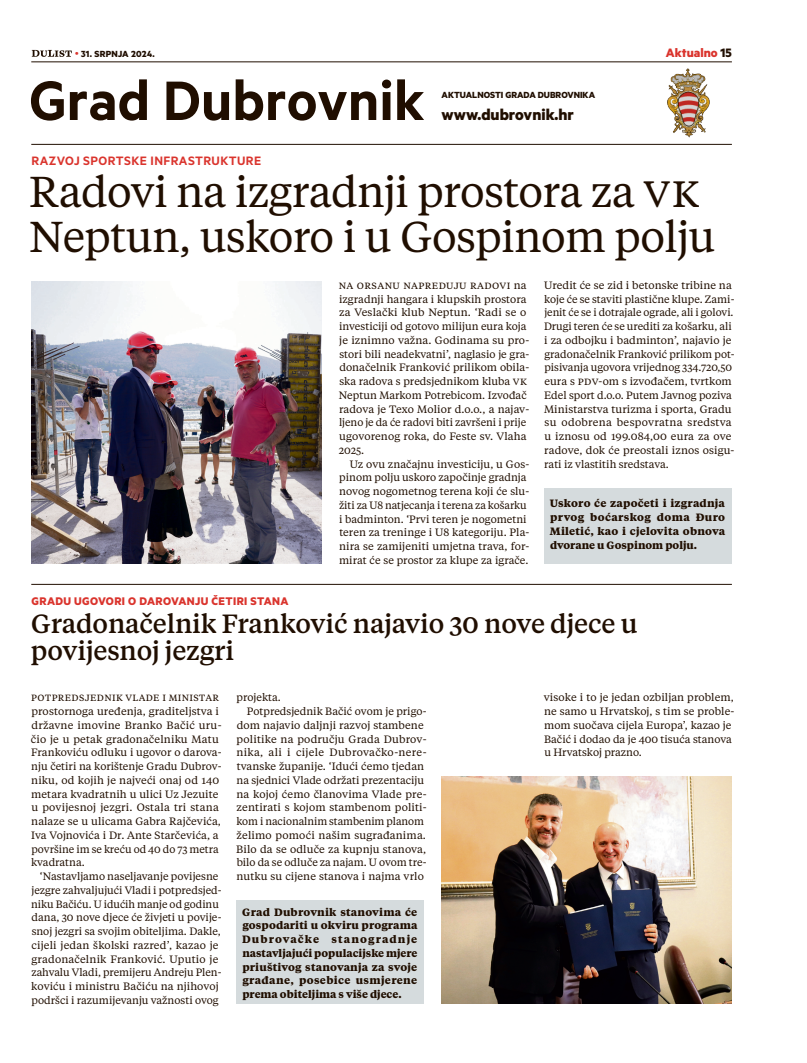
<style>
.page{position:relative;width:807px;height:1063px;background:#fff}
.page>*{position:absolute;margin:0;border:0;box-sizing:border-box;transform-origin:0 0}
.NAVIGACIJA_SREDNJE{font:600 62.5px "Metric";color:#200e00}
.NASLOV{font:43px/45.1px "Tiempos Text";letter-spacing:-.015em;color:#200e00}
.NASLOV_BOCNI{font:500 26.25px/27.5px "Tiempos Text";letter-spacing:-.01em;color:#200e00}
.LEAD{font:700 17.5px "Metric";color:#200e00}
.NADNASLOV_11{font:600 13.75px "Metric";letter-spacing:.03em;color:#da342d}
.t1{font:700 13.75px "Metric";color:#da342d}
.NADNASLOV_8{font:700 12.5px "Metric";letter-spacing:.03em;color:#da342d}
.BODY_UVLAKA{font:10.62px/13.8px "Tiempos Text";letter-spacing:.005em;color:#200e00}
.BODY_1{font:10.62px/13.8px "Tiempos Text";letter-spacing:.005em;color:#200e00}
.BODY{font:700 10.62px/13.8px "Tiempos Text";letter-spacing:.01em;color:#200e00;text-align:justify}
.LEAD-2{font:700 10px "Metric";color:#200e00}
.LEAD-3{font:700 10px "Metric";letter-spacing:.02em;color:#200e00}
.s1{font-weight:500;color:#da342d}
.s2{color:#200e00}
</style>
<div class="page">
<svg style="left:32px;top:50px;width:40px;height:7px"></svg>
<hr style="left:31px;top:62px;width:700px;height:1px;background:#200e00">
<hr style="left:31px;top:144px;width:700px;height:1px;background:#200e00">
<img style="left:667px;top:69px;width:42px;height:68px">
<div style="left:544px;top:488px;width:187px;height:76px;background:#d5dbdd"></div>
<div style="left:236px;top:901px;width:188px;height:103px;background:#d5dbdd"></div>
<img style="left:441px;top:777px;width:290px;height:227px">
<img style="left:31px;top:281px;width:290px;height:283px">
<hr style="left:31px;top:584px;width:700px;height:1px;background:#200e00">
<p class="LEAD-3" style="left:75px;top:47px;width:81px"><span class="s1">•</span> 31. SRPNJA 2024.</p>
<p class="t1" style="left:665px;top:44px;width:67px">Aktualno <span class="s2">15</span></p>
<p class="LEAD-2" style="left:441px;top:89px;width:155px">AKTUALNOSTI GRADA DUBROVNIKA</p>
<p class="NAVIGACIJA_SREDNJE" style="left:29px;top:63px;width:396px">Grad Dubrovnik</p>
<p class="LEAD" style="left:441px;top:104px;width:134px">www.dubrovnik.hr</p>
<p class="NADNASLOV_11" style="left:32px;top:153px;width:231px">RAZVOJ SPORTSKE INFRASTRUKTURE</p>
<p class="NASLOV" style="left:29px;top:167px;width:687px">Radovi na izgradnji prostora za VK<br>Neptun, uskoro i u Gospinom polju</p>
<p class="BODY_1" style="left:338px;top:278px;width:192px">Na Orsanu napreduju radovi na izgradnji hangara i klupskih prostora za Veslački klub Neptun. ‘Radi se o investiciji od gotovo milijun eura koja je iznimno važna. Godinama su pro&shy;stori bili neadekvatni’, naglasio je gra&shy;donačelnik Franković prilikom obila&shy;ska radova s predsjednikom kluba VK Neptun Markom Potrebicom. Izvođač radova je Texo Molior d.o.o., a najav&shy;ljeno je da će radovi biti završeni i prije ugovorenog roka, do Feste sv. Vlaha 2025.</p>
<p class="BODY_UVLAKA" style="left:339px;top:456px;width:192px;text-indent:11px">Uz ovu značajnu investiciju, u Gos&shy;pinom polju uskoro započinje gradnja novog nogometnog terena koji će slu&shy;žiti za U8 natjecanja i terena za košarku i badminton. ‘Prvi teren je nogometni teren za treninge i U8 kategoriju. Pla&shy;nira se zamijeniti umjetna trava, for&shy;mirat će se prostor za klupe za igrače.</p>
<p class="BODY_UVLAKA" style="left:543px;top:278px;width:192px">Uredit će se zid i betonske tribine na koje će se staviti plastične klupe. Zami&shy;jenit će se i dotrajale ograde, ali i golovi.<br>Drugi teren će se urediti za košarku, ali i za odbojku i badminton’, najavio je gradonačelnik Franković prilikom pot&shy;pisivanja ugovora vrijednog 334.720,50 eura s PDV-om s izvođačem, tvrtkom Edel sport d.o.o. Putem Javnog poziva Ministarstva turizma i sporta, Gradu su odobrena bespovratna sredstva u iznosu od 199.084,00 eura za ove radove, dok će preostali iznos osigu&shy;rati iz vlastitih sredstava.</p>
<p class="BODY" style="left:549px;top:496px;width:177px">Uskoro će započeti i izgradnja prvog boćarskog doma Đuro Miletić, kao i cjelovita obnova dvorane u Gospinom polju.</p>
<p class="NADNASLOV_8" style="left:32px;top:593px;width:258px">GRADU UGOVORI O DAROVANJU ČETIRI STANA</p>
<p class="NASLOV_BOCNI" style="left:31px;top:608px;width:608px">Gradonačelnik Franković najavio 30 nove djece u povijesnoj jezgri</p>
<p class="BODY_1" style="left:31px;top:690px;width:192px">Potpredsjednik Vlade i ministar prostornoga uređenja, graditeljstva i državne imovine Branko Bačić uru&shy;čio je u petak gradonačelniku Matu Frankoviću odluku i ugovor o darova&shy;nju četiri na korištenje Gradu Dubrov&shy;niku, od kojih je najveći onaj od 140 metara kvadratnih u ulici Uz Jezuite u povijesnoj jezgri. Ostala tri stana nalaze se u ulicama Gabra Rajčevića, Iva Vojnovića i Dr. Ante Starčevića, a površine im se kreću od 40 do 73 metra kvadratna.</p>
<p class="BODY_UVLAKA" style="left:31px;top:869px;width:192px;text-align:center">‘Nastavljamo naseljavanje povijesne jezgre zahvaljujući Vladi i potpredsjed&shy;niku Bačiću. U idućih manje od godinu dana, 30 nove djece će živjeti u povije&shy;snoj jezgri sa svojim obiteljima. Dakle, cijeli jedan školski razred’, kazao je gradonačelnik Franković. Uputio je zahvalu Vladi, premijeru Andreju Plen&shy;koviću i ministru Bačiću na njihovoj podršci i razumijevanju važnosti ovog</p>
<p class="BODY_UVLAKA" style="left:236px;top:690px;width:46px">projekta.</p>
<p class="BODY_UVLAKA" style="left:236px;top:704px;width:192px;text-indent:11px">Potpredsjednik Bačić ovom je prigo&shy;dom najavio daljnji razvoj stambene politike na području Grada Dubrov&shy;nika, ali i cijele Dubrovačko-nere&shy;tvanske županije. ‘Idući ćemo tjedan na sjednici Vlade održati prezentaciju na kojoj ćemo članovima Vlade pre&shy;zentirati s kojom stambenom politi&shy;kom i nacionalnim stambenim planom želimo pomoći našim sugrađanima.<br>Bilo da se odluče za kupnju stanova, bilo da se odluče za najam. U ovom tre&shy;nutku su cijene stanova i najma vrlo</p>
<p class="BODY" style="left:242px;top:904px;width:177px">Grad Dubrovnik stanovima će gospodariti u okviru programa Dubrovačke stanogradnje nastavljajući populacijske mjere priuštivog stanovanja za svoje građane, posebice usmjerene prema obiteljima s više djece.</p>
<p class="BODY_UVLAKA" style="left:543px;top:690px;width:192px">visoke i to je jedan ozbiljan problem, ne samo u Hrvatskoj, s tim se proble&shy;mom suočava cijela Europa’, kazao je Bačić i dodao da je 400 tisuća stanova u Hrvatskoj prazno.</p>
</div>
